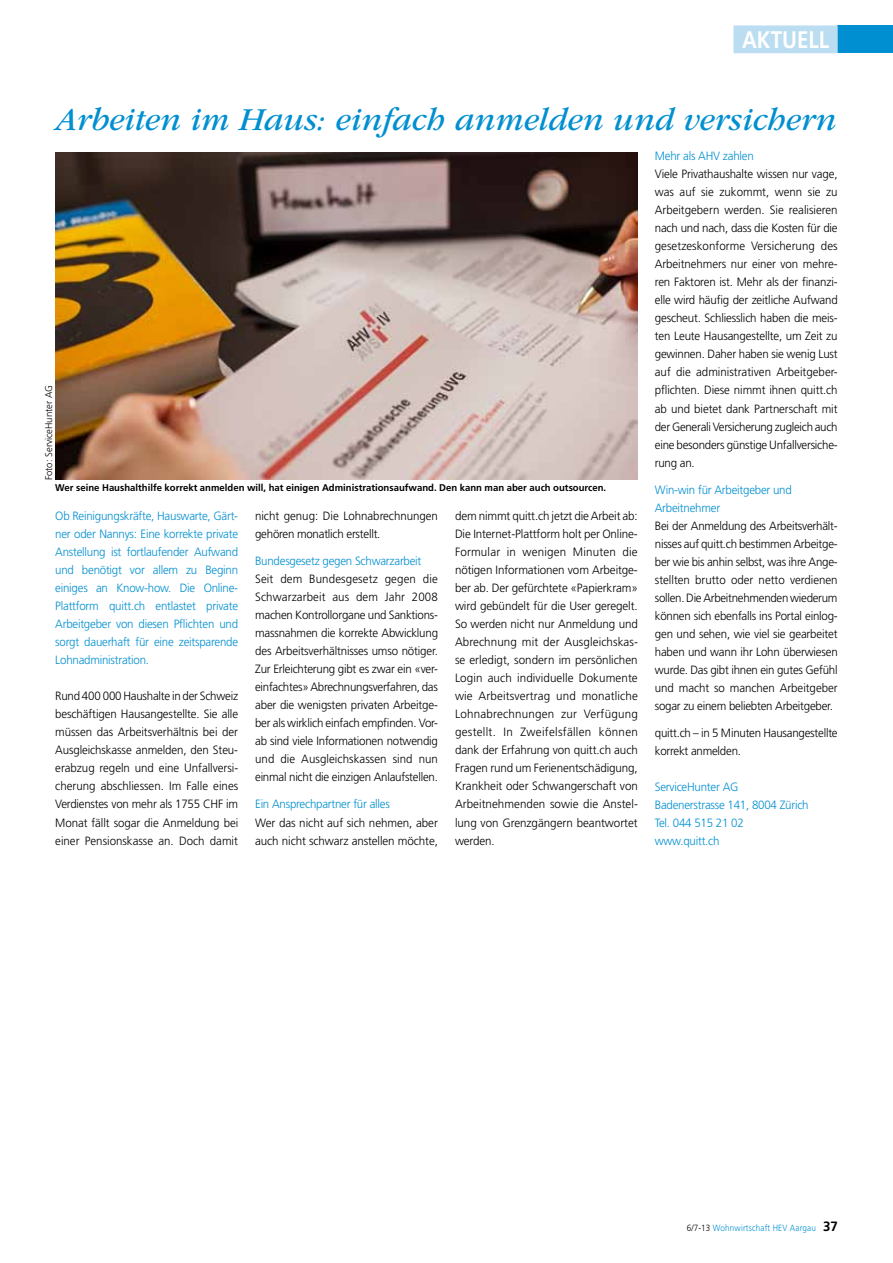
<style>
.page{position:relative;width:893px;height:1263px;background:#fff}
.page>*{position:absolute;margin:0;border:0;box-sizing:border-box;transform-origin:0 0}
.t1{font:italic 33.3px "ITC Garamond Std";color:#008fd0}
.t2{font:700 24px "Frutiger LT Std";color:#fff;scale:.86 1}
.t3{font:300 12px/18px "Frutiger LT Std";letter-spacing:-.01em;color:#000;text-align:justify;scale:.96 1}
.t4{font:300 12px/18px "Frutiger LT Std";letter-spacing:-.01em;color:#000}
.t5{font:300 12px/18px "Frutiger LT Std";letter-spacing:-.02em;color:#008fd0;scale:.96 1}
.t6{font:700 9.75px "Frutiger LT Std";color:#000}
.t7{font:300 9.75px "Frutiger LT Std";color:#000}
.t8{font:300 9px "Frutiger LT Std";letter-spacing:.02em;color:#008fd0;scale:.9 1}
.s1{color:#000}
.s2{font-weight:700;font-size:13.5px;color:#000}
</style>
<div class="page">
<div style="left:838px;top:26px;width:55px;height:27px;background:#008fd0"></div>
<div style="left:733px;top:25px;width:105px;height:28px;background:#baddf1"></div>
<img style="left:55px;top:152px;width:583px;height:328px">
<h2 class="t2" style="left:742px;top:26px;width:103px">Aktuell</h2>
<h1 class="t1" style="left:55px;top:101px;width:782px">Arbeiten im Haus: einfach anmelden und versichern</h1>
<p class="t7" style="left:43px;top:480px;width:97px;rotate:-90deg">Foto: ServiceHunter AG</p>
<p class="t6" style="left:55px;top:482px;width:552px">Wer seine Haushalthilfe korrekt anmelden will, hat einigen Administrationsaufwand. Den kann man aber auch outsourcen.</p>
<p class="t5" style="left:55px;top:507px;width:192px;text-align:justify">Ob Reinigungskräfte, Hauswarte, Gärt&shy;ner oder Nannys: Eine korrekte private Anstellung ist fortlaufender Aufwand und benötigt vor allem zu Beginn einiges an Know-how. Die Online-Plattform quitt.ch entlastet private Arbeitgeber von diesen Pflichten und sorgt dauerhaft für eine zeitsparende Lohnadministration.</p>
<p class="t3" style="left:55px;top:687px;width:192px">Rund 400 000 Haushalte in der Schweiz beschäftigen Hausangestellte. Sie alle müssen das Arbeitsverhältnis bei der Ausgleichskasse anmelden, den Steu&shy;erabzug regeln und eine Unfallversi&shy;cherung abschliessen. Im Falle eines Verdienstes von mehr als 1755 CHF im Monat fällt sogar die Anmeldung bei einer Pensionskasse an. Doch damit</p>
<p class="t3" style="left:255px;top:507px;width:192px">nicht genug: Die Lohnabrechnungen gehören monatlich erstellt.</p>
<p class="t5" style="left:255px;top:552px;width:175px">Bundesgesetz gegen Schwarzarbeit</p>
<p class="t3" style="left:255px;top:570px;width:192px">Seit dem Bundesgesetz gegen die Schwarzarbeit aus dem Jahr 2008 machen Kontrollorgane und Sanktions&shy;massnahmen die korrekte Abwicklung des Arbeitsverhältnisses umso nötiger.<br>Zur Erleichterung gibt es zwar ein «ver&shy;einfachtes» Abrechnungsverfahren, das aber die wenigsten privaten Arbeitge&shy;ber als wirklich einfach empfinden. Vor&shy;ab sind viele Informationen notwendig und die Ausgleichskassen sind nun einmal nicht die einzigen Anlaufstellen.</p>
<p class="t5" style="left:255px;top:795px;width:142px">Ein Ansprechpartner für alles</p>
<p class="t4" style="left:255px;top:813px;width:184px">Wer das nicht auf sich nehmen, aber auch nicht schwarz anstellen möchte,</p>
<p class="t4" style="left:455px;top:507px;width:184px;text-align:justify">dem nimmt quitt.ch jetzt die Arbeit ab:<br>Die Internet-Plattform holt per Online-Formular in wenigen Minuten die nötigen Informationen vom Arbeitge&shy;ber ab. Der gefürchtete «Papierkram» wird gebündelt für die User geregelt.<br>So werden nicht nur Anmeldung und Abrechnung mit der Ausgleichskas&shy;se erledigt, sondern im persönlichen Login auch individuelle Dokumente wie Arbeitsvertrag und monatliche Lohnabrechnungen zur Verfügung gestellt. In Zweifelsfällen können dank der Erfahrung von quitt.ch auch Fragen rund um Ferienentschädigung, Krankheit oder Schwangerschaft von Arbeitnehmenden sowie die Anstel&shy;lung von Grenzgängern beantwortet werden.</p>
<p class="t5" style="left:655px;top:147px;width:105px">Mehr als AHV zahlen</p>
<p class="t3" style="left:655px;top:165px;width:192px">Viele Privathaushalte wissen nur vage, was auf sie zukommt, wenn sie zu Arbeitgebern werden. Sie realisieren nach und nach, dass die Kosten für die gesetzeskonforme Versicherung des Arbeitnehmers nur einer von mehre&shy;ren Faktoren ist. Mehr als der finanzi&shy;elle wird häufig der zeitliche Aufwand gescheut. Schliesslich haben die meis&shy;ten Leute Hausangestellte, um Zeit zu gewinnen. Daher haben sie wenig Lust auf die administrativen Arbeitgeber&shy;pflichten. Diese nimmt ihnen quitt.ch ab und bietet dank Partnerschaft mit der Generali Versicherung zugleich auch eine besonders günstige Unfallversiche&shy;rung an.</p>
<p class="t5" style="left:655px;top:480px;width:144px">Win-win für Arbeitgeber und<br>Arbeitnehmer</p>
<p class="t3" style="left:655px;top:516px;width:192px">Bei der Anmeldung des Arbeitsverhält&shy;nisses auf quitt.ch bestimmen Arbeitge&shy;ber wie bis anhin selbst, was ihre Ange&shy;stellten brutto oder netto verdienen sollen. Die Arbeitnehmenden wiederum können sich ebenfalls ins Portal einlog&shy;gen und sehen, wie viel sie gearbeitet haben und wann ihr Lohn überwiesen wurde. Das gibt ihnen ein gutes Gefühl und macht so manchen Arbeitgeber sogar zu einem beliebten Arbeitgeber.</p>
<p class="t3" style="left:655px;top:723px;width:192px">quitt.ch – in 5 Minuten Hausangestellte korrekt anmelden.</p>
<p class="t5" style="left:655px;top:777px;width:162px">ServiceHunter AG<br>Badenerstrasse 141, 8004 Zürich<br>Tel. 044 515 21 02 www.quitt.ch</p>
<p class="t8" style="left:687px;top:1222px;width:169px"><span class="s1">6/7-13</span> Wohnwirtschaft HEV Aargau <span class="s2">37</span></p>
</div>
